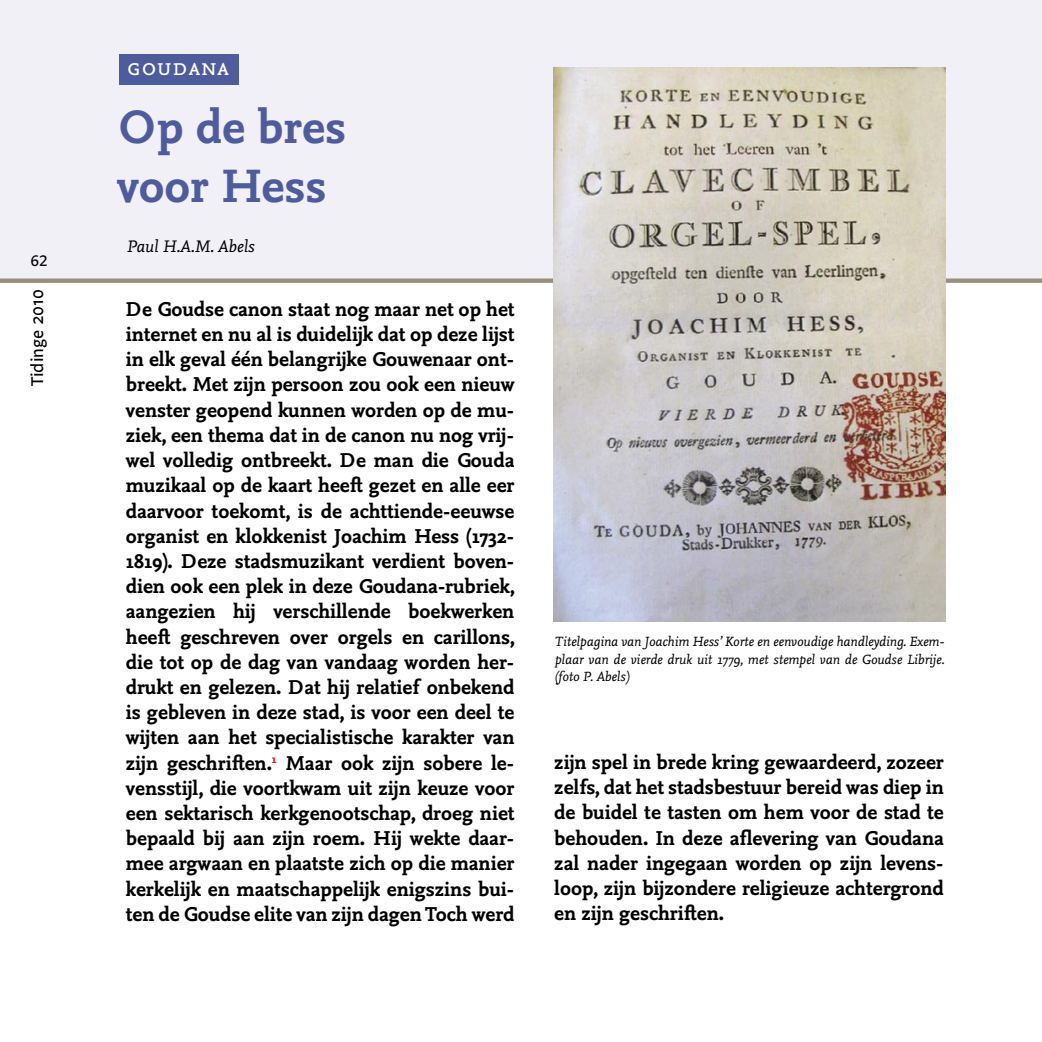
<style>
.page{position:relative;width:1042px;height:1042px;background:#fff}
.page>*{position:absolute;margin:0;border:0;box-sizing:border-box;transform-origin:0 0}
._2-kop_blauw{font:700 49px/58.8px "Nexus Mix";color:#4e5c9d}
.t1{font:24.5px "Nexus Mix Regular SC";letter-spacing:.05em;color:#fff}
._2-intro{font:700 21px/25.2px "Nexus Mix";color:#000;text-align:justify}
._2-auteur{font:italic 17.5px "Nexus Mix";color:#000}
.t2{font:17.5px "Legato One";color:#000}
.t3{font:15.75px "Legato One TF";color:#000}
._2-bijschrift{font:italic 14px/17.5px "Nexus Mix";color:#000;text-align:justify}
</style>
<div class="page">
<div style="left:0;top:0;width:1042px;height:281px;background:#f1f0f6"></div>
<div style="left:120px;top:54px;width:119px;height:30px;background:#4e5c9d"></div>
<div style="left:0;top:278px;width:1042px;height:5px;background:#9a8f7e"></div>
<img style="left:554px;top:68px;width:391px;height:554px">
<p class="t1" style="left:127px;top:51px;width:103px">goudana</p>
<p class="t3" style="left:30px;top:252px;width:19px">62</p>
<p class="_2-kop_blauw" style="left:117px;top:97px;width:230px">Op de bres voor Hess</p>
<p class="_2-auteur" style="left:127px;top:235px;width:129px">Paul H.A.M. Abels</p>
<p class="t2" style="left:27px;top:386px;width:99px;rotate:-90deg">Tidinge 2010</p>
<p class="_2-intro" style="left:126px;top:296px;width:391px">De Goudse canon staat nog maar net op het internet en nu al is duidelijk dat op deze lijst in elk geval één belangrijke Gouwenaar ont&shy;breekt. Met zijn persoon zou ook een nieuw venster geopend kunnen worden op de mu&shy;ziek, een thema dat in de canon nu nog vrij&shy;wel volledig ontbreekt. De man die Gouda muzikaal op de kaart heeft gezet en alle eer daarvoor toekomt, is de achttiende-eeuwse organist en klokkenist Joachim Hess (1732- 1819). Deze stadsmuzikant verdient boven&shy;dien ook een plek in deze Goudana-rubriek, aangezien hij verschillende boekwerken heeft geschreven over orgels en carillons, die tot op de dag van vandaag worden her&shy;drukt en gelezen. Dat hij relatief onbekend is gebleven in deze stad, is voor een deel te wijten aan het specialistische karakter van zijn geschriften.<sup>1</sup> Maar ook zijn sobere le&shy;vensstijl, die voortkwam uit zijn keuze voor een sektarisch kerkgenootschap, droeg niet bepaald bij aan zijn roem. Hij wekte daar&shy;mee argwaan en plaatste zich op die manier kerkelijk en maatschappelijk enigszins bui&shy;ten de Goudse elite van zijn dagen Toch werd</p>
<p class="_2-bijschrift" style="left:555px;top:633px;width:391px">Titelpagina van Joachim Hess’ Korte en eenvoudige handleyding. Exem&shy;plaar van de vierde druk uit 1779, met stempel van de Goudse Librije. (foto P. Abels)</p>
<p class="_2-intro" style="left:554px;top:749px;width:391px">zijn spel in brede kring gewaardeerd, zozeer zelfs, dat het stadsbestuur bereid was diep in de buidel te tasten om hem voor de stad te behouden. In deze aflevering van Goudana zal nader ingegaan worden op zijn levens&shy;loop, zijn bijzondere religieuze achtergrond en zijn geschriften.</p>
</div>
